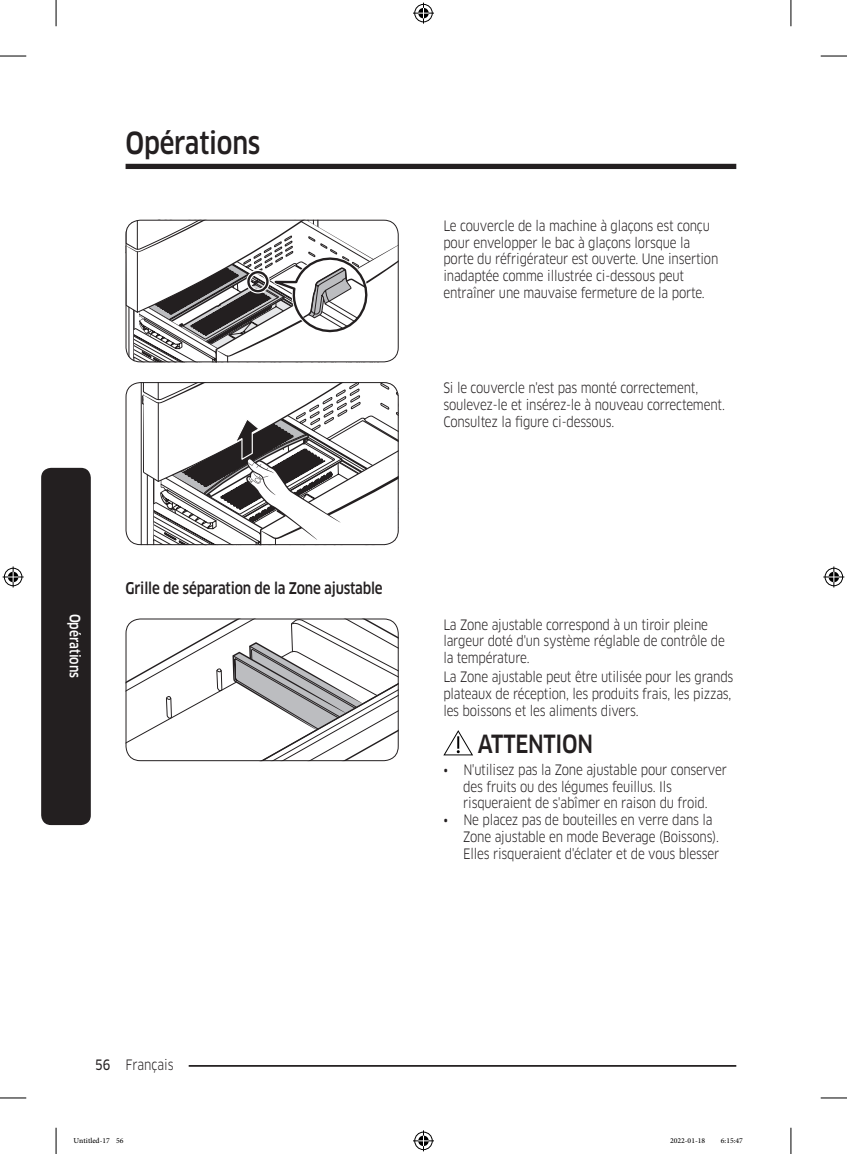
<style>
.page{position:relative;width:847px;height:1154px;background:#fff}
.page>*{position:absolute;margin:0;border:0;box-sizing:border-box;transform-origin:0 0}
.t1{font:500 29.75px "Samsung Clan Pro";letter-spacing:-.01em;color:#231f20;scale:.85 1}
.DL_DT_Icon__USPL{font:500 24.5px "Samsung Clan Pro";letter-spacing:-.015em;color:#231f20;scale:.85 1}
.t2{font:500 15.75px "Samsung Clan Pro";letter-spacing:-.015em;color:#231f20;scale:.85 1}
.t3{font:14px/16.8px "Samsung Clan Pro";letter-spacing:-.015em;color:#231f20;scale:.85 1}
.Sidebar{font:500 14px "Samsung Clan Pro";color:#fff;scale:.85 1}
.t4{font:10.5px "Adobe Arabic";color:#000}
.s1{font-family:"Samsung Clan Pro News"}
</style>
<div class="page">
<div style="left:125px;top:164px;width:611px;height:5px;background:#231f20"></div>
<hr style="left:125px;top:1065px;width:611px;height:2px;background:#231f20">
<div style="left:111px;top:1055px;width:78px;height:17px;background:#fff"></div>
<div style="left:41px;top:468px;width:50px;height:357px;background:#231f20;border-radius:10px"></div>
<svg style="left:126px;top:220px;width:272px;height:142px"></svg>
<div style="left:125px;top:220px;width:273px;height:142px;border:1px solid #231f20;border-radius:14px"></div>
<svg style="left:127px;top:382px;width:14px;height:163px"></svg>
<svg style="left:141px;top:382px;width:257px;height:163px"></svg>
<div style="left:125px;top:382px;width:273px;height:163px;border:1px solid #231f20;border-radius:14px"></div>
<svg style="left:127px;top:618px;width:271px;height:143px"></svg>
<div style="left:125px;top:618px;width:273px;height:143px;border:1px solid #231f20;border-radius:14px"></div>
<svg style="left:443px;top:730px;width:30px;height:25px"></svg>
<svg style="left:0;top:56px;width:26px;height:1px"></svg>
<svg style="left:820px;top:56px;width:26px;height:1px"></svg>
<svg style="left:0;top:1097px;width:26px;height:1px"></svg>
<svg style="left:820px;top:1097px;width:26px;height:1px"></svg>
<svg style="left:56px;top:0;width:1px;height:26px"></svg>
<svg style="left:56px;top:1128px;width:1px;height:26px"></svg>
<svg style="left:790px;top:0;width:1px;height:26px"></svg>
<svg style="left:790px;top:1128px;width:1px;height:26px"></svg>
<svg style="left:413px;top:3px;width:21px;height:21px"></svg>
<svg style="left:413px;top:1130px;width:21px;height:21px"></svg>
<svg style="left:3px;top:566px;width:21px;height:21px"></svg>
<svg style="left:823px;top:566px;width:21px;height:21px"></svg>
<h1 class="t1" style="left:125px;top:125px;width:160px">Opérations</h1>
<p class="Sidebar" style="left:83px;top:613px;width:77px;rotate:90deg">Opérations</p>
<h3 class="t2" style="left:125px;top:579px;width:304px">Grille de séparation de la Zone ajustable</h3>
<p class="t3" style="left:443px;top:217px;width:325px">Le couvercle de la machine à glaçons est conçu pour envelopper le bac à glaçons lorsque la porte du réfrigérateur est ouverte. Une insertion inadaptée comme illustrée ci-dessous peut entraîner une mauvaise fermeture de la porte.</p>
<p class="t3" style="left:443px;top:380px;width:332px">Si le couvercle n'est pas monté correctement, soulevez-le et insérez-le à nouveau correctement.<br>Consultez la figure ci-dessous.</p>
<p class="t3" style="left:443px;top:616px;width:332px">La Zone ajustable correspond à un tiroir pleine largeur doté d'un système réglable de contrôle de la température.</p>
<p class="t3" style="left:443px;top:669px;width:342px">La Zone ajustable peut être utilisée pour les grands plateaux de réception, les produits frais, les pizzas, les boissons et les aliments divers.</p>
<p class="DL_DT_Icon__USPL" style="left:477px;top:729px;width:137px">ATTENTION</p>
<p class="t3" style="left:463px;top:761px;width:312px;text-indent:-20px">• N'utilisez pas la Zone ajustable pour conserver des fruits ou des légumes feuillus. Ils risqueraient de s'abîmer en raison du froid.</p>
<p class="t3" style="left:463px;top:811px;width:302px;text-indent:-20px">• Ne placez pas de bouteilles en verre dans la<br>Zone ajustable en mode Beverage (Boissons).<br>Elles risqueraient d'éclater et de vous blesser</p>
<p class="t3" style="left:95px;top:1056px;width:94px"><span class="s1">56</span> Français</p>
<p class="t4" style="left:74px;top:1133px;width:51px">Untitled-17 56</p>
<p class="t4" style="left:669px;top:1133px;width:37px">2022-01-18</p>
<p class="t4" style="left:720px;top:1133px;width:24px">6:15:47</p>
</div>
